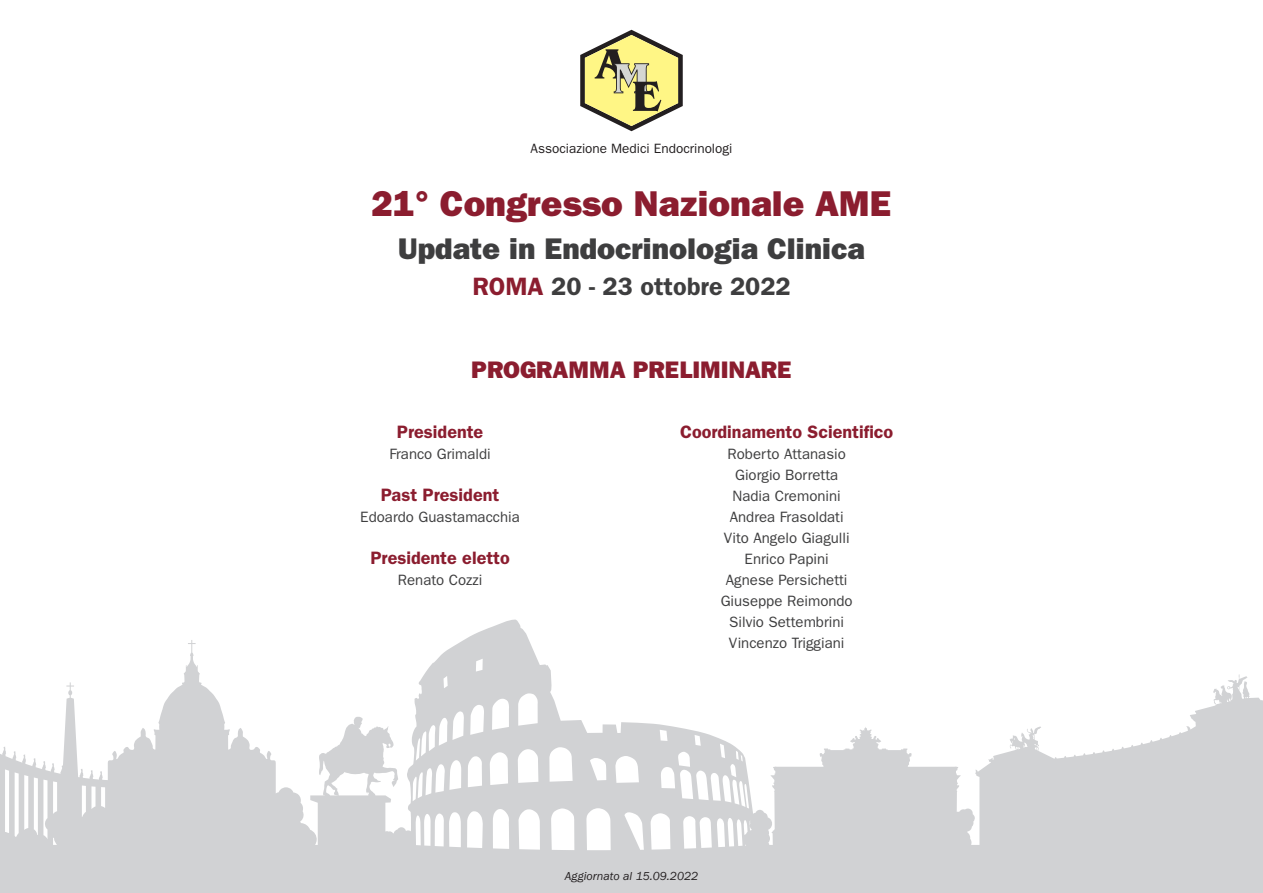
<style>
.page{position:relative;width:1263px;height:893px;background:#fff}
.page>*{position:absolute;margin:0;border:0;box-sizing:border-box;transform-origin:0 0}
.t1{font:36px "ITC Franklin Gothic Std Hvy";color:#8b1d2f}
.t2{font:30px "ITC Franklin Gothic Std Hvy";color:#3e3e3f}
.t3{font:600 25.2px "ITC Franklin Gothic Std";color:#3e3e3f}
.t4{font:24px "ITC Franklin Gothic Std Hvy";color:#8b1d2f}
.t5{font:600 18px "ITC Franklin Gothic Std";color:#8b1d2f}
.t6{font:15px/21px "ITC Franklin Gothic Std";color:#3e3e3f;text-align:center}
.t7{font:13.5px "ITC Franklin Gothic Std";color:#231f20}
.t8{font:italic 12px "ITC Franklin Gothic Std";color:#231f20}
.s1{color:#8b1d2f}
</style>
<div class="page">
<svg style="left:580px;top:30px;width:103px;height:101px"></svg>
<svg style="left:0;top:620px;width:1263px;height:273px;fill:#d1d2d4"></svg>
<p class="t7" style="left:530px;top:140px;width:203px">Associazione Medici Endocrinologi</p>
<h1 class="t1" style="left:372px;top:183px;width:521px">21° Congresso Nazionale AME</h1>
<h2 class="t2" style="left:398px;top:231px;width:468px">Update in Endocrinologia Clinica</h2>
<h3 class="t3" style="left:472px;top:272px;width:320px"><span class="s1">ROMA</span> 20 - 23 ottobre 2022</h3>
<h3 class="t4" style="left:471px;top:356px;width:322px">PROGRAMMA PRELIMINARE</h3>
<p class="t5" style="left:397px;top:421px;width:88px">Presidente</p>
<p class="t6" style="left:389px;top:443px;width:103px">Franco Grimaldi</p>
<p class="t5" style="left:381px;top:484px;width:120px">Past President</p>
<p class="t6" style="left:360px;top:506px;width:161px">Edoardo Guastamacchia</p>
<p class="t5" style="left:370px;top:547px;width:141px">Presidente eletto</p>
<p class="t6" style="left:398px;top:569px;width:86px">Renato Cozzi</p>
<p class="t5" style="left:680px;top:421px;width:215px">Coordinamento Scientifico</p>
<p class="t6" style="left:721px;top:443px;width:133px">Roberto Attanasio<br>Giorgio Borretta<br>Nadia Cremonini<br>Andrea Frasoldati<br>Vito Angelo Giagulli<br>Enrico Papini<br>Agnese Persichetti<br>Giuseppe Reimondo<br>Silvio Settembrini<br>Vincenzo Triggiani</p>
<p class="t8" style="left:565px;top:869px;width:135px">Aggiornato al 15.09.2022</p>
</div>
